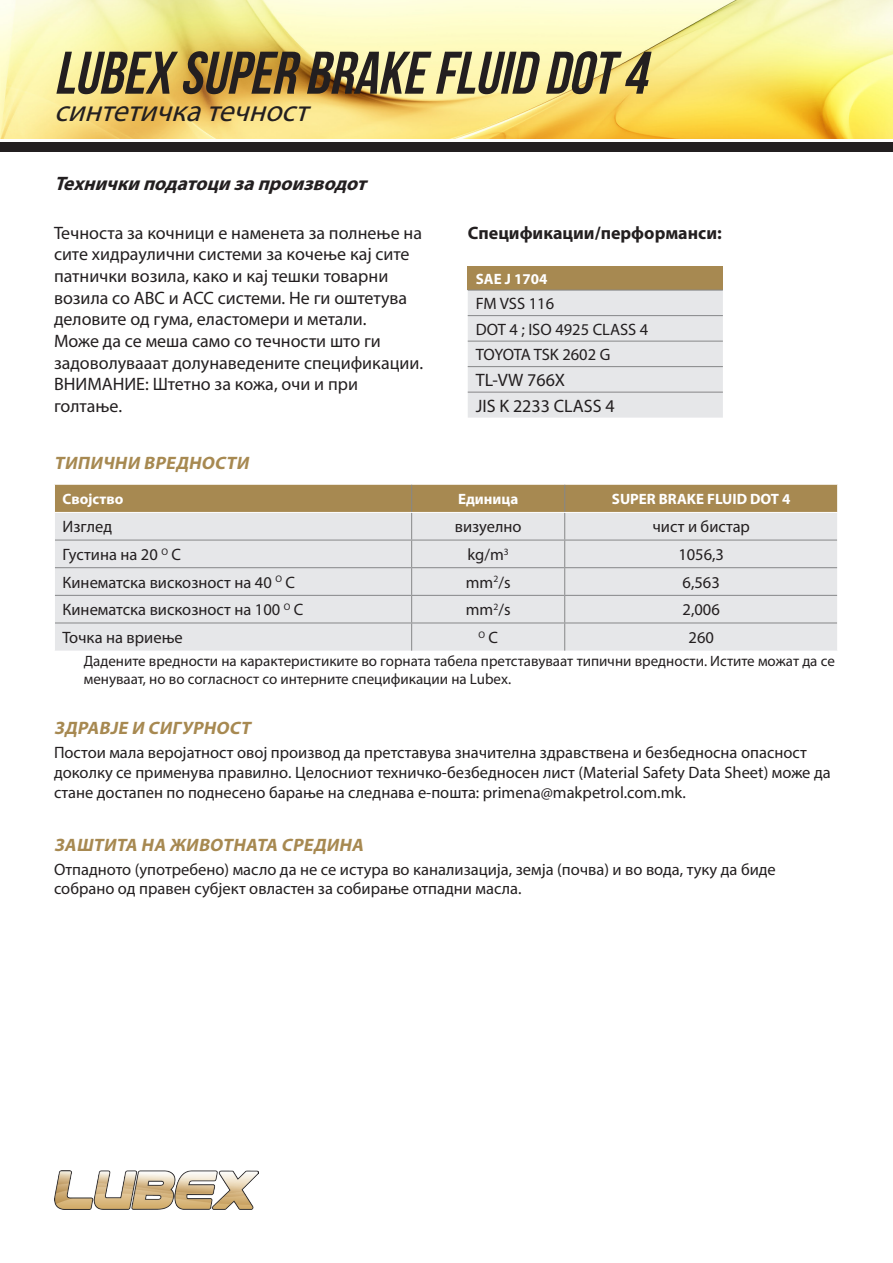
<style>
.page{position:relative;width:893px;height:1263px;background:#fff}
.page>*{position:absolute;margin:0;border:0;box-sizing:border-box;transform-origin:0 0}
.t1{font:italic 700 60px "Bebas Neue";color:#231f20}
.t2{font:italic 30px "Myriad Pro";color:#231f20}
.t3{font:italic 700 19.5px "Myriad Pro";color:#231f20}
.t4{font:18px/21.6px "Myriad Pro";color:#231f20}
.t5{font:italic 700 18px "Myriad Pro";color:#a78951}
.t6{font:700 18px "Myriad Pro";color:#231f20}
.Default{font:16.5px/19.8px "Myriad Pro";color:#231f20}
.t7{font:15px/18px "Myriad Pro";color:#231f20}
.Default-2{font:700 15px "Myriad Pro";color:#fff}
.t8{font:9.6px "Myriad Pro";color:#231f20}
.s1{font-size:16.5px}
</style>
<div class="page">
<img style="left:0;top:0;width:893px;height:138px">
<div style="left:0;top:142px;width:893px;height:10px;background:#231f20"></div>
<div style="left:468px;top:266px;width:255px;height:24px;background:#a78951"></div>
<div style="left:468px;top:291px;width:255px;height:127px;background:#e6e7e9"></div>
<hr style="left:468px;top:290px;width:255px;height:1px;background:#868788">
<hr style="left:468px;top:315px;width:255px;height:1px;background:#868788">
<hr style="left:468px;top:341px;width:255px;height:1px;background:#868788">
<hr style="left:468px;top:366px;width:255px;height:1px;background:#868788">
<hr style="left:468px;top:392px;width:255px;height:1px;background:#868687">
<svg style="left:55px;top:485px;width:783px;height:166px;background:#d9d5ce"></svg>
<img style="left:54px;top:1170px;width:204px;height:39px">
<p class="t1" style="left:54px;top:40px;width:608px">LUBEX SUPERBRAKEFLUIDDOT4</p>
<p class="t2" style="left:54px;top:92px;width:265px">синтетичкатечност</p>
<p class="t3" style="left:54px;top:170px;width:320px">Техничкиподатоцизапроизводот</p>
<p class="t4" style="left:54px;top:222px;width:371px">Течноста за кочници е наменета за полнење на сите хидраулични системи за кочење кај сите патнички возила, како и кај тешки товарни возила со АВС и АСС системи. Не ги оштетува деловите од гума, еластомери и метали.<br>Може да се меша само со течности што ги задоволувааат долунаведените спецификации.<br>ВНИМАНИЕ: Штетно за кожа, очи и при голтање.</p>
<p class="t6" style="left:468px;top:221px;width:255px">Спецификации/перформанси:</p>
<p class="Default-2" style="left:476px;top:269px;width:73px">SAE J 1704</p>
<p class="Default" style="left:476px;top:293px;width:80px">FM VSS 116</p>
<p class="Default" style="left:476px;top:319px;width:174px">DOT 4 ; ISO 4925 CLASS 4</p>
<p class="Default" style="left:476px;top:344px;width:136px">TOYOTA TSK 2602 G</p>
<p class="t4" style="left:476px;top:369px;width:91px">TL-VW 766X</p>
<p class="t4" style="left:476px;top:395px;width:140px">JIS K 2233 CLASS 4</p>
<p class="t5" style="left:54px;top:451px;width:200px">ТИПИЧНИ ВРЕДНОСТИ</p>
<p class="Default-2" style="left:63px;top:489px;width:62px">Својство</p>
<p class="Default-2" style="left:458px;top:489px;width:62px">Единица</p>
<p class="Default-2" style="left:612px;top:489px;width:180px">SUPER BRAKE FLUID DOT 4</p>
<p class="Default" style="left:63px;top:517px;width:51px">Изглед</p>
<p class="Default" style="left:455px;top:517px;width:68px">визуелно</p>
<p class="Default" style="left:652px;top:517px;width:99px">чист и бистар</p>
<p class="Default" style="left:63px;top:544px;width:120px">Густина на 20 <sup>О</sup> С</p>
<p class="Default" style="left:468px;top:544px;width:43px">kg/m<sup>3</sup></p>
<p class="Default" style="left:678px;top:544px;width:47px">1056,3</p>
<p class="Default" style="left:63px;top:572px;width:234px">Кинематска вискозност на 40 <sup>О</sup> С</p>
<p class="Default" style="left:466px;top:572px;width:46px">mm<sup>2</sup>/s</p>
<p class="Default" style="left:683px;top:572px;width:39px">6,563</p>
<p class="Default" style="left:63px;top:600px;width:242px">Кинематска вискозност на 100 <sup>О</sup> С</p>
<p class="Default" style="left:466px;top:600px;width:46px">mm<sup>2</sup>/s</p>
<p class="Default" style="left:683px;top:600px;width:39px">2,006</p>
<p class="Default" style="left:63px;top:627px;width:122px">Точка на вриење</p>
<p class="t8" style="left:478px;top:629px;width:21px">О <span class="s1">С</span></p>
<p class="Default" style="left:688px;top:627px;width:27px">260</p>
<p class="t7" style="left:84px;top:652px;width:753px">Дадените вредности на карактеристиките во горната табела претставуваат типични вредности. Истите можат да се менуваат, но во согласност со интерните спецификации на Lubex.</p>
<p class="t5" style="left:54px;top:716px;width:202px">ЗДРАВЈЕ И СИГУРНОСТ</p>
<p class="Default" style="left:54px;top:743px;width:778px">Постои мала веројатност овој производ да претставува значителна здравствена и безбедносна опасност доколку се применува правилно. Целосниот техничко-безбедносен лист (Material Safety Data Sheet) може да стане достапен по поднесено барање на следнава е-пошта: primena@makpetrol.com.mk.</p>
<p class="t5" style="left:54px;top:833px;width:315px">ЗАШТИТА НА ЖИВОТНАТА СРЕДИНА</p>
<p class="Default" style="left:54px;top:859px;width:723px">Отпадното (употребено) масло да не се истура во канализација, земја (почва) и во вода, туку да биде собрано од правен субјект овластен за собирање отпадни масла.</p>
</div>
